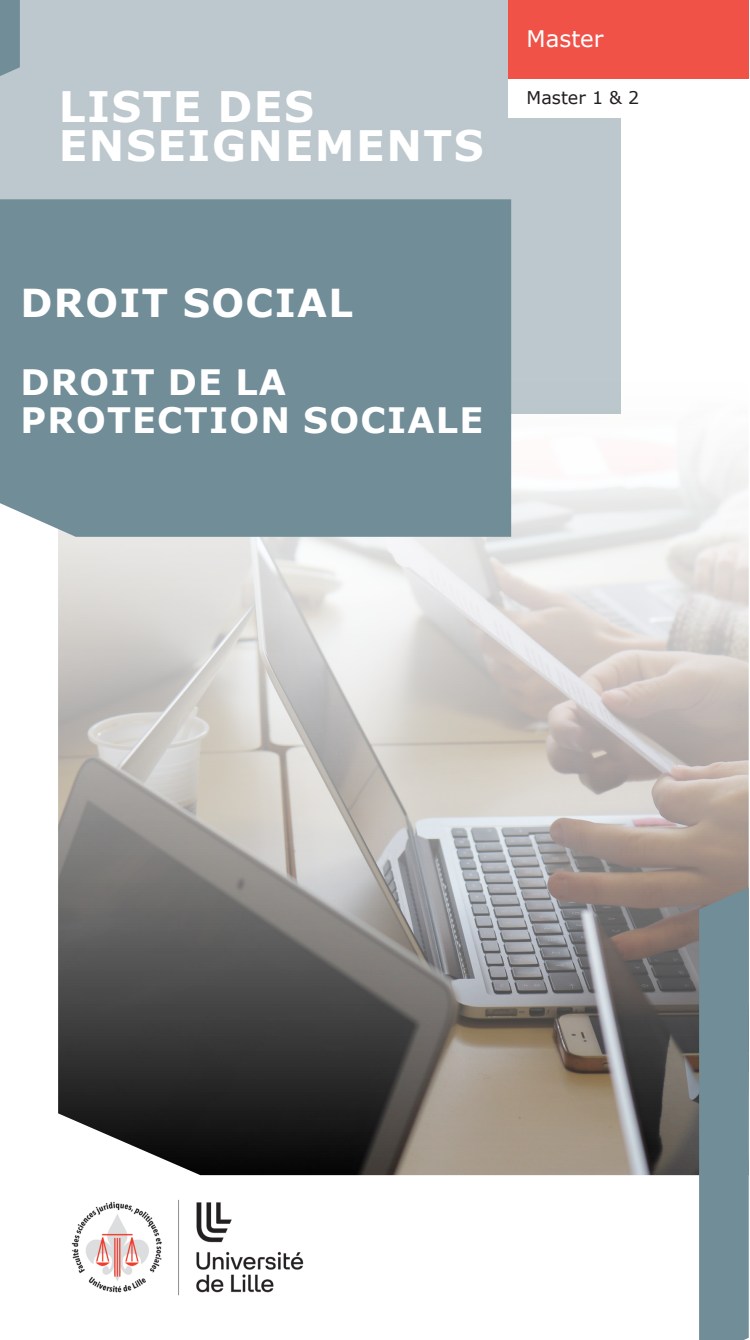
<style>
.page{position:relative;width:750px;height:1340px;background:#fff}
.page>*{position:absolute;margin:0;border:0;box-sizing:border-box;transform-origin:0 0}
.t1{font:700 42px/38.5px "Verdana";letter-spacing:.035em;color:#fff}
.Parcours_-_titre_cou{font:700 38.5px "Verdana";letter-spacing:.035em;color:#fff}
.Parcours_-_titre_cou-2{font:700 35px/38.5px "Verdana";letter-spacing:.035em;color:#fff}
.t2{font:22.75px "Verdana";color:#fff}
.Master_1-2-Alt{font:17.5px "Verdana";color:#231f20}
</style>
<div class="page">
<div style="left:0;top:0;width:620px;height:413px;background:#bcc8cd"></div>
<svg style="left:0;top:0;width:20px;height:76px;background:#74909b"></svg>
<img style="left:58px;top:381px;width:690px;height:794px">
<svg style="left:698px;top:887px;width:50px;height:452px;background:#758e97"></svg>
<div style="left:0;top:199px;width:511px;height:338px;background:#708d98"></div>
<img style="left:71px;top:1199px;width:233px;height:97px">
<div style="left:508px;top:78px;width:240px;height:40px;background:#fff"></div>
<div style="left:508px;top:0;width:240px;height:78px;background:#f05248"></div>
<p class="t1" style="left:59px;top:87px;width:426px">LISTE DES<br>ENSEIGNEMENTS</p>
<p class="t2" style="left:526px;top:23px;width:78px">Master</p>
<p class="Master_1-2-Alt" style="left:526px;top:85px;width:114px">Master 1 &amp; 2</p>
<p class="Parcours_-_titre_cou" style="left:21px;top:276px;width:334px">DROIT SOCIAL</p>
<p class="Parcours_-_titre_cou-2" style="left:20px;top:362px;width:464px">DROIT DE LA<br>PROTECTION SOCIALE</p>
</div>
